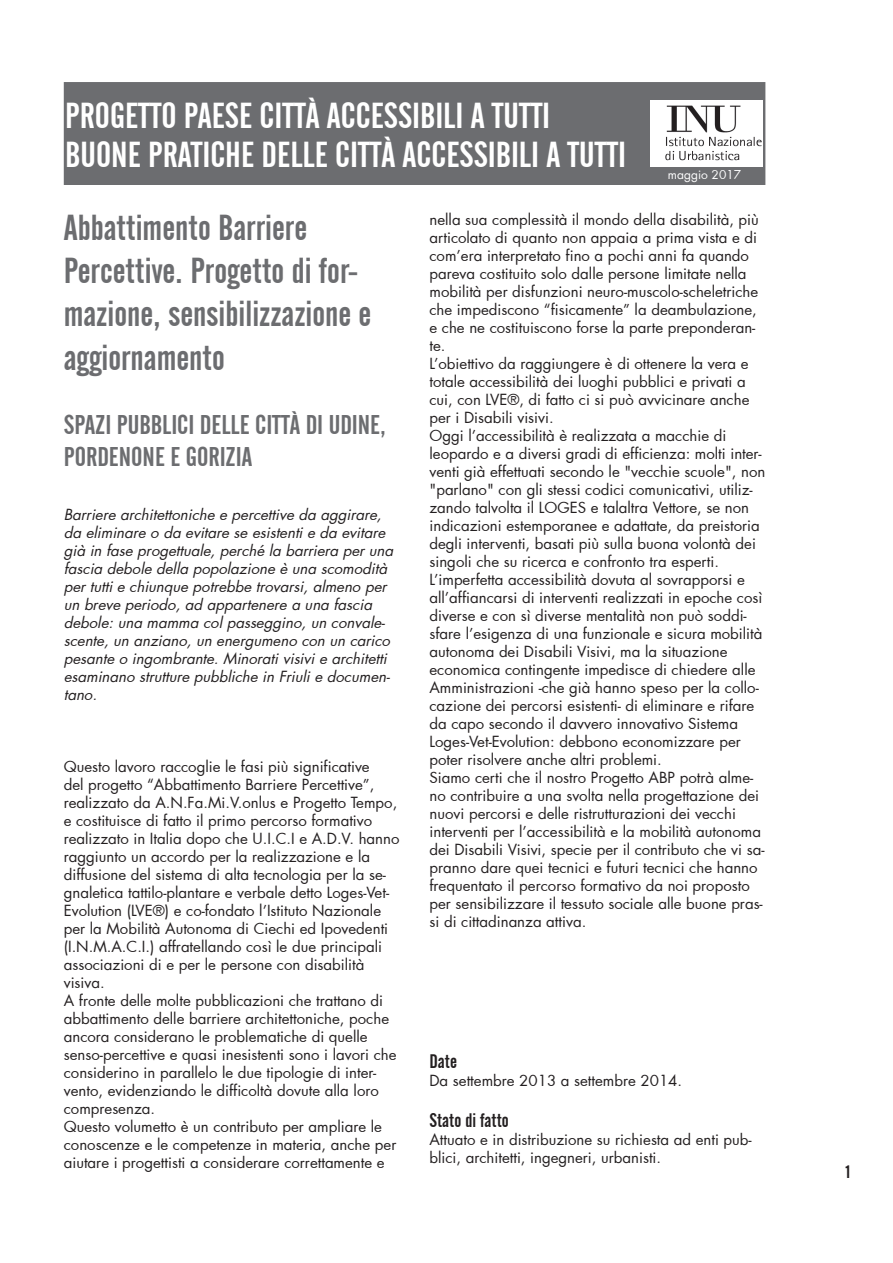
<style>
.page{position:relative;width:893px;height:1263px;background:#fff}
.page>*{position:absolute;margin:0;border:0;box-sizing:border-box;transform-origin:0 0}
.corpo_dossier_INU{font:36px/43.2px "Alternate Gothic No 2 BT";color:#6c6d70}
.Address{font:36px "Alternate Gothic No 2 BT";color:#fff}
.corpo_dossier_INU-2{font:27px/32px "Alternate Gothic No 2 BT";color:#6c6d70}
.corpo_dossier_INU-3{font:19.5px "Alternate Gothic No 2 BT";color:#231f20}
.Folio{font:18px "Alternate Gothic No 2 BT";color:#231f20}
.corpo_dossier_INU-4{font:15px/18px "Futura";color:#231f20}
.corpo_dossier_INU-5{font:italic 15px/18px "Futura";color:#231f20}
.corpo_dossier_INU-6{font:12px "Futura";color:#fff}
</style>
<div class="page">
<div style="left:65px;top:83px;width:700px;height:101px;background:#6c6d70"></div>
<div style="left:64px;top:82px;width:701px;height:103px;border:2px solid #6c6d70"></div>
<img style="left:651px;top:100px;width:112px;height:67px">
<p class="Address" style="left:65px;top:95px;width:486px">PROGETTO PAESE CITTÀ ACCESSIBILI A TUTTI</p>
<p class="Address" style="left:65px;top:134px;width:562px">BUONE PRATICHE DELLE CITTÀ ACCESSIBILI A TUTTI</p>
<p class="corpo_dossier_INU-6" style="left:668px;top:167px;width:75px">maggio 2017</p>
<p class="corpo_dossier_INU" style="left:64px;top:206px;width:245px">Abbattimento Barriere</p>
<p class="corpo_dossier_INU" style="left:64px;top:250px;width:309px">Percettive. Progetto di for&shy;mazione, sensibilizzazione e aggiornamento</p>
<p class="corpo_dossier_INU-2" style="left:64px;top:409px;width:324px">SPAZI PUBBLICI DELLE CITTÀ DI UDINE,<br>PORDENONE E GORIZIA</p>
<p class="corpo_dossier_INU-5" style="left:64px;top:505px;width:335px">Barriere architettoniche e percettive da aggirare, da eliminare o da evitare se esistentie da evitare già in fase progettuale,perché la barriera peruna fascia debole della popolazione è una scomodità pertuttie chiunque potrebbe trovarsi,almeno per un breve periodo,ad appartenere a una fascia debole:una mamma colpasseggino,un convale&shy;scente,un anziano,un energumeno con un carico pesante o ingombrante.Minorativisivie architetti esaminano strutture pubbliche in Friulie documen&shy;tano.</p>
<p class="corpo_dossier_INU-4" style="left:64px;top:757px;width:337px">Questo lavoro raccoglie le fasi più significative<br>del progetto “Abbattimento Barriere Percettive”, realizzato da A.N.Fa.Mi.V.onlus e Progetto Tempo, e costituisce di fatto il primo percorso formativo realizzato in Italia dopo che U.I.C.I e A.D.V. hanno raggiunto un accordo per la realizzazione e la diffusione del sistema di alta tecnologia per la se&shy;gnaletica tattilo-plantare e verbale detto Loges-Vet-Evolution (LVE®) e co-fondato l’Istituto Nazionale per la Mobilità Autonoma di Ciechi ed Ipovedenti (I.N.M.A.C.I.) affratellando così le due principali associazioni di e per le persone con disabilità visiva.</p>
<p class="corpo_dossier_INU-4" style="left:64px;top:991px;width:334px">A fronte delle molte pubblicazioni che trattano di abbattimento delle barriere architettoniche, poche ancora considerano le problematiche di quelle senso-percettive e quasi inesistenti sono i lavori che considerino in parallelo le due tipologie di inter&shy;vento, evidenziando le difficoltà dovute alla loro compresenza.</p>
<p class="corpo_dossier_INU-4" style="left:64px;top:1117px;width:334px">Questo volumetto è un contributo per ampliare le conoscenze e le competenze in materia, anche per aiutare i progettisti a considerare correttamente e</p>
<p class="corpo_dossier_INU-4" style="left:429px;top:210px;width:331px">nella sua complessità il mondo della disabilità, più articolato di quanto non appaia a prima vista e di com’era interpretato fino a pochi anni fa quando pareva costituito solo dalle persone limitate nella mobilità per disfunzioni neuro-muscolo-scheletriche che impediscono “fisicamente” la deambulazione, e che ne costituiscono forse la parte preponderan&shy;te.</p>
<p class="corpo_dossier_INU-4" style="left:429px;top:354px;width:321px">L’obiettivo da raggiungere è di ottenere la vera e totale accessibilità dei luoghi pubblici e privati a cui, con LVE®, di fatto ci si può avvicinare anche per i Disabili visivi.</p>
<p class="corpo_dossier_INU-4" style="left:429px;top:426px;width:337px">Oggi l’accessibilità è realizzata a macchie di leopardo e a diversi gradi di efficienza: molti inter&shy;venti già effettuati secondo le "vecchie scuole", non "parlano" con gli stessi codici comunicativi, utiliz&shy;zando talvolta il LOGES e talaltra Vettore, se non indicazioni estemporanee e adattate, da preistoria degli interventi, basati più sulla buona volontà dei singoli che su ricerca e confronto tra esperti.</p>
<p class="corpo_dossier_INU-4" style="left:429px;top:570px;width:334px">L’imperfetta accessibilità dovuta al sovrapporsi e all’affiancarsi di interventi realizzati in epoche così diverse e con sì diverse mentalità non può soddi&shy;sfare l’esigenza di una funzionale e sicura mobilità autonoma dei Disabili Visivi, ma la situazione economica contingente impedisce di chiedere alle Amministrazioni -che già hanno speso per la collo&shy;cazione dei percorsi esistenti- di eliminare e rifare da capo secondo il davvero innovativo Sistema Loges-Vet-Evolution: debbono economizzare per poter risolvere anche altri problemi.</p>
<p class="corpo_dossier_INU-4" style="left:429px;top:768px;width:336px">Siamo certi che il nostro Progetto ABP potrà alme&shy;no contribuire a una svolta nella progettazione dei nuovi percorsi e delle ristrutturazioni dei vecchi interventi per l’accessibilità e la mobilità autonoma dei Disabili Visivi, specie per il contributo che vi sa&shy;pranno dare quei tecnici e futuri tecnici che hanno frequentato il percorso formativo da noi proposto per sensibilizzare il tessuto sociale alle buone pras&shy;si di cittadinanza attiva.</p>
<p class="corpo_dossier_INU-3" style="left:429px;top:1050px;width:29px">Date</p>
<p class="corpo_dossier_INU-4" style="left:429px;top:1071px;width:254px">Da settembre 2013 a settembre 2014.</p>
<p class="corpo_dossier_INU-3" style="left:429px;top:1109px;width:81px">Stato di fatto</p>
<p class="corpo_dossier_INU-4" style="left:429px;top:1130px;width:324px">Attuato e in distribuzione su richiesta ad enti pub&shy;blici, architetti, ingegneri, urbanisti.</p>
<p class="Folio" style="left:846px;top:1162px;width:6px">1</p>
</div>
